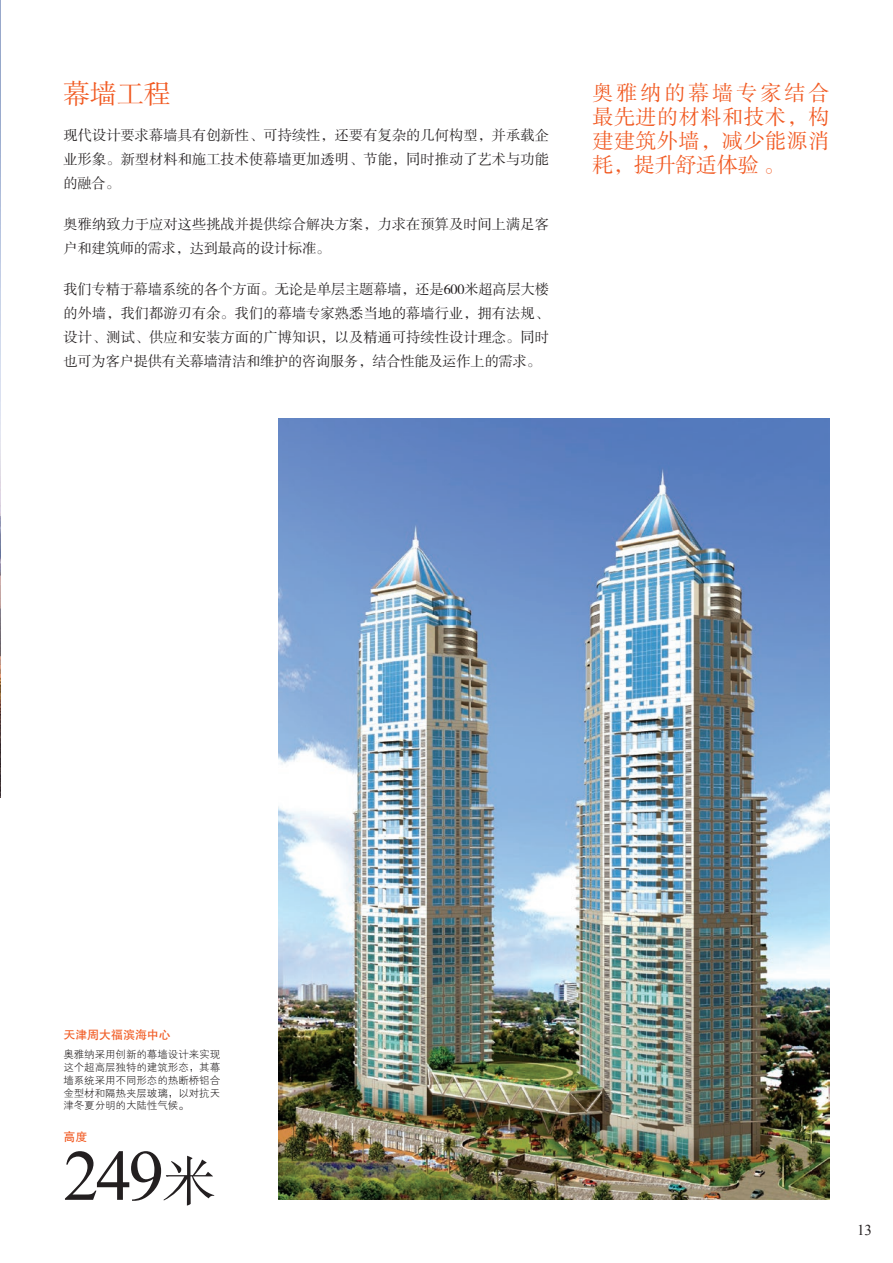
<style>
.page{position:relative;width:893px;height:1263px;background:#fff}
.page>*{position:absolute;margin:0;border:0;box-sizing:border-box;transform-origin:0 0}
.t1{font:72px "Times New Roman";color:#231f20}
.H2{font:27px "FZSSJW GB1 0";color:#f15921}
.H2-2{font:21px/24px "FZSSJW GB1 0";letter-spacing:.03em;color:#f15921;text-align:justify}
.t2{font:15px "Times New Roman";color:#231f20}
.Inside_body_text{font:14.25px/24px "FZSSJW GB1 0";color:#231f20;text-align:justify}
.t3{font:12px "FZHTJW GB1 0";letter-spacing:-.005em;color:#f15921}
.t4{font:10.5px/12.8px "FZXH1 JW GB1 0";letter-spacing:-.005em;color:#231f20;text-align:justify}
.s1{font-family:"FZSSJW GB1 0";font-size:54px}
</style>
<div class="page">
<img style="left:0;top:0;width:1px;height:797px">
<img style="left:279px;top:418px;width:550px;height:781px">
<p class="H2" style="left:64px;top:80px;width:109px">幕墙工程</p>
<p class="Inside_body_text" style="left:64px;top:124px;width:487px">现代设计要求幕墙具有创新性、可持续性，还要有复杂的几何构型，并承载企业形象。新型材料和施工技术使幕墙更加透明、节能，同时推动了艺术与功能的融合。</p>
<p class="Inside_body_text" style="left:64px;top:213px;width:487px">奥雅纳致力于应对这些挑战并提供综合解决方案，力求在预算及时间上满足客户和建筑师的需求，达到最高的设计标准。</p>
<p class="Inside_body_text" style="left:64px;top:278px;width:487px">我们专精于幕墙系统的各个方面。无论是单层主题幕墙，还是600米超高层大楼的外墙，我们都游刃有余。我们的幕墙专家熟悉当地的幕墙行业，拥有法规、设计、测试、供应和安装方面的广博知识，以及精通可持续性设计理念。同时也可为客户提供有关幕墙清洁和维护的咨询服务，结合性能及运作上的需求。</p>
<p class="H2-2" style="left:592px;top:82px;width:239px">奥雅纳的幕墙专家结合最先进的材料和技术，构建建筑外墙，减少能源消耗，提升舒适体验 。</p>
<p class="t3" style="left:63px;top:1028px;width:109px">天津周大福滨海中心</p>
<p class="t4" style="left:63px;top:1049px;width:158px">奥雅纳采用创新的幕墙设计来实现这个超高层独特的建筑形态，其幕墙系统采用不同形态的热断桥铝合金型材和隔热夹层玻璃，以对抗天津冬夏分明的大陆性气候。</p>
<p class="t3" style="left:63px;top:1131px;width:25px">高度</p>
<p class="t1" style="left:63px;top:1127px;width:154px">249<span class="s1">米</span></p>
<p class="t2" style="left:857px;top:1220px;width:16px">13</p>
</div>
